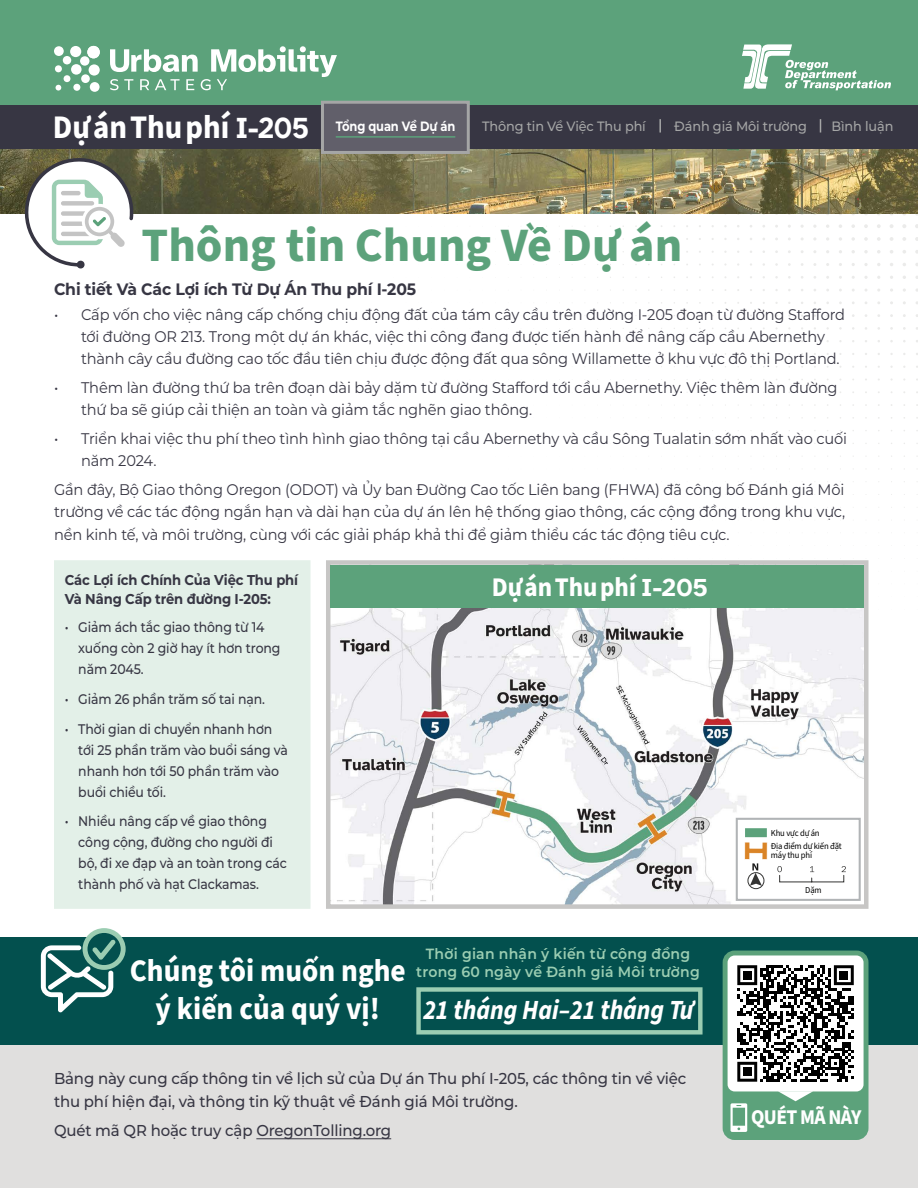
<style>
.page{position:relative;width:918px;height:1188px;background:#fff}
.page>*{position:absolute;margin:0;border:0;box-sizing:border-box;transform-origin:0 0}
.t1{font:700 48px "Source Sans Pro";color:#5ca27b}
.t2{font:700 33px "Source Sans Pro";color:#fff;scale:.93 1}
.t3{font:700 31.5px/37.5px "Source Sans Pro";color:#fff;text-align:center;scale:.93 1}
.t4{font:italic 700 27.75px "Source Sans Pro";color:#fff;scale:.89 1}
.t5{font:700 27px "Source Sans Pro";color:#fff;scale:.93 1}
.t6{font:700 21px "Source Sans Pro";letter-spacing:-.03em;color:#fff;scale:.93 1}
.t7{font:700 16.5px "Montserrat";letter-spacing:-.01em;color:#373643;scale:.95 1}
.Body{font:500 15.75px/22.5px "Montserrat";letter-spacing:-.01em;color:#373643;scale:.95 1}
.Body-2{font:15.3px/22.2px "Montserrat";letter-spacing:-.01em;color:#373643;scale:.95 1}
.t8{font:600 14.85px/18px "Montserrat";letter-spacing:.015em;color:#9bcdb2;text-align:center;scale:.95 1}
.Body__1st_P{font:700 14.25px/19.5px "Montserrat";letter-spacing:-.01em;color:#373643;scale:.92 1}
.t9{font:500 13.8px/21px "Montserrat";letter-spacing:-.01em;color:#373643;scale:.9 1}
.t10{font:500 13.5px "Montserrat";letter-spacing:-.01em;color:#a5a6a6;scale:.95 1}
.t11{font:700 13.5px "Montserrat";letter-spacing:-.01em;color:#fff;scale:.85 1}
.main_text{font:9px/9px "Source Sans Pro";letter-spacing:-.02em;color:#000;scale:.96 1}
.main_text-2{font:9px "Source Sans Pro";letter-spacing:-.02em;color:#000;scale:.95 1}
.s1{font-family:"Atkinson Hyperlegible";font-size:30px}
.s2{font-family:"Atkinson Hyperlegible";font-size:25.35px}
</style>
<div class="page">
<svg style="left:864px;top:224px;width:4px;height:4px"></svg>
<svg style="left:864px;top:237px;width:4px;height:4px"></svg>
<svg style="left:877px;top:224px;width:4px;height:4px"></svg>
<svg style="left:877px;top:237px;width:4px;height:4px"></svg>
<svg style="left:890px;top:224px;width:4px;height:4px"></svg>
<svg style="left:902px;top:224px;width:4px;height:4px"></svg>
<img style="left:0;top:148px;width:918px;height:65px">
<div style="left:0;top:0;width:918px;height:148px;background:#5ca27b"></div>
<div style="left:0;top:105px;width:918px;height:43px;background:#373643"></div>
<svg style="left:54px;top:46px;width:46px;height:46px"></svg>
<svg style="left:110px;top:46px;width:227px;height:44px"></svg>
<svg style="left:319px;top:100px;width:152px;height:55px"></svg>
<hr style="left:336px;top:136px;width:119px;height:2px;background:#5ca27b">
<svg style="left:659px;top:119px;width:2px;height:14px"></svg>
<svg style="left:819px;top:119px;width:3px;height:14px"></svg>
<svg style="left:742px;top:45px;width:12px;height:44px"></svg>
<svg style="left:754px;top:44px;width:38px;height:45px"></svg>
<svg style="left:785px;top:58px;width:18px;height:30px"></svg>
<svg style="left:803px;top:62px;width:26px;height:26px"></svg>
<svg style="left:829px;top:72px;width:24px;height:18px"></svg>
<svg style="left:852px;top:70px;width:17px;height:18px"></svg>
<svg style="left:869px;top:80px;width:22px;height:8px"></svg>
<div style="left:0;top:1045px;width:918px;height:143px;background:#e0dfde"></div>
<div style="left:0;top:937px;width:918px;height:108px;background:#03504e"></div>
<hr style="left:256px;top:1138px;width:135px;height:1px;background:#373643">
<div style="left:728px;top:955px;width:136px;height:180px;background:#5ca27b;border-radius:7px"></div>
<div style="left:723px;top:951px;width:146px;height:189px;border:10px solid #5ca27b;border-radius:7px"></div>
<svg style="left:731px;top:1103px;width:16px;height:29px"></svg>
<div style="left:728px;top:955px;width:136px;height:136px;background:#fff;border-radius:7px"></div>
<svg style="left:754px;top:965px;width:23px;height:117px"></svg>
<svg style="left:777px;top:965px;width:26px;height:117px"></svg>
<svg style="left:803px;top:965px;width:25px;height:117px"></svg>
<svg style="left:737px;top:965px;width:20px;height:51px"></svg>
<svg style="left:828px;top:965px;width:26px;height:117px"></svg>
<svg style="left:737px;top:1022px;width:20px;height:60px"></svg>
<div style="left:743px;top:971px;width:9px;height:8px;background:#000"></div>
<div style="left:840px;top:971px;width:8px;height:8px;background:#000"></div>
<div style="left:743px;top:1067px;width:9px;height:9px;background:#000"></div>
<svg style="left:778px;top:1091px;width:35px;height:10px"></svg>
<svg style="left:19px;top:152px;width:116px;height:117px"></svg>
<div style="left:54px;top:560px;width:256px;height:349px;background:#e3f0e8"></div>
<div style="left:416px;top:987px;width:287px;height:48px;border:4px solid #9bcdb2"></div>
<svg style="left:40px;top:928px;width:86px;height:85px"></svg>
<svg style="left:326px;top:560px;width:543px;height:349px"></svg>
<div style="left:330px;top:565px;width:534px;height:43px;background:#5ca27b"></div>
<div style="left:736px;top:818px;width:125px;height:83px;background:#fff;border:2px solid #b1b4b6"></div>
<svg style="left:777px;top:866px;width:68px;height:17px"></svg>
<svg style="left:842px;top:866px;width:4px;height:6px"></svg>
<svg style="left:810px;top:866px;width:4px;height:6px"></svg>
<div style="left:748px;top:872px;width:16px;height:17px;border:1px solid #343433;border-radius:50%"></div>
<svg style="left:744px;top:842px;width:23px;height:44px"></svg>
<div style="left:745px;top:828px;width:22px;height:9px;background:#5ca27b"></div>
<h2 class="t2" style="left:53px;top:104px;width:277px">Dự án Thu phí <span class="s1">I-2O5</span></h2>
<p class="t11" style="left:336px;top:116px;width:142px">Tổng quan Về Dự án</p>
<p class="t10" style="left:482px;top:117px;width:174px">Thông tin Về Việc Thu phí</p>
<p class="t10" style="left:674px;top:117px;width:141px">Đánh giá Môi trường</p>
<p class="t10" style="left:832px;top:117px;width:67px">Bình luận</p>
<h2 class="t1" style="left:142px;top:212px;width:542px">Thông tin Chung Về Dự án</h2>
<h4 class="t7" style="left:54px;top:277px;width:383px">Chi tiết Và Các Lợi ích Từ Dự Án Thu phí I-205</h4>
<p class="Body-2" style="left:81px;top:303px;width:806px;text-indent:-27px">• Cấp vốn cho việc nâng cấp chống chịu động đất của tám cây cầu trên đường I-205 đoạn từ đường Stafford tới đường OR 213. Trong một dự án khác, việc thi công đang được tiến hành để nâng cấp cầu Abernethy thành cây cầu đường cao tốc đầu tiên chịu được động đất qua sông Willamette ở khu vực đô thị Portland.</p>
<p class="Body-2" style="left:81px;top:376px;width:798px;text-indent:-27px">• Thêm làn đường thứ ba trên đoạn dài bảy dặm từ đường Stafford tới cầu Abernethy. Việc thêm làn đường thứ ba sẽ giúp cải thiện an toàn và giảm tắc nghẽn giao thông.</p>
<p class="Body-2" style="left:81px;top:427px;width:808px;text-indent:-27px">• Triển khai việc thu phí theo tình hình giao thông tại cầu Abernethy và cầu Sông Tualatin sớm nhất vào cuối năm 2024.</p>
<p class="Body-2" style="left:54px;top:478px;width:834px;text-align:justify">Gần đây, Bộ Giao thông Oregon (ODOT) và Ủy ban Đường Cao tốc Liên bang (FHWA) đã công bố Đánh giá Môi trường về các tác động ngắn hạn và dài hạn của dự án lên hệ thống giao thông, các cộng đồng trong khu vực, nền kinh tế, và môi trường, cùng với các giải pháp khả thi để giảm thiểu các tác động tiêu cực.</p>
<p class="Body__1st_P" style="left:65px;top:569px;width:255px">Các Lợi ích Chính Của Việc Thu phí<br>Và Nâng Cấp trên đường I-205:</p>
<p class="t9" style="left:78px;top:616px;width:226px;text-indent:-14px">• Giảm ách tắc giao thông từ 14 xuống còn 2 giờ hay ít hơn trong năm 2045.</p>
<p class="t9" style="left:65px;top:688px;width:224px">• Giảm 26 phần trăm số tai nạn.</p>
<p class="t9" style="left:78px;top:718px;width:235px;text-indent:-14px">• Thời gian di chuyển nhanh hơn tới 25 phần trăm vào buổi sáng và nhanh hơn tới 50 phần trăm vào buổi chiều tối.</p>
<p class="t9" style="left:78px;top:810px;width:233px;text-indent:-14px">• Nhiều nâng cấp về giao thông công cộng, đường cho người đi bộ, đi xe đạp và an toàn trong các thành phố và hạt Clackamas.</p>
<p class="t5" style="left:492px;top:568px;width:234px">Dự án Thu phí <span class="s2">I-2O5</span></p>
<p class="t3" style="left:130px;top:953px;width:298px">Chúng tôi muốn nghe ý kiến của quý vị!</p>
<p class="t8" style="left:416px;top:944px;width:300px">Thời gian nhận ý kiến từ cộng đồng trong 60 ngày về Đánh giá Môi trường</p>
<p class="t4" style="left:423px;top:991px;width:306px">21 tháng Hai–21 tháng Tư</p>
<p class="Body" style="left:54px;top:1067px;width:667px">Bảng này cung cấp thông tin về lịch sử của Dự án Thu phí I-205, các thông tin về việc thu phí hiện đại, và thông tin kỹ thuật về Đánh giá Môi trường.</p>
<p class="Body" style="left:54px;top:1118px;width:356px">Quét mã QR hoặc truy cập OregonTolling.org</p>
<p class="main_text" style="left:771px;top:829px;width:52px">Khu vực dự án</p>
<p class="main_text" style="left:771px;top:842px;width:75px">Địa điểm dự kiến đặt máy thu phí</p>
<p class="main_text-2" style="left:805px;top:884px;width:19px">Dặm</p>
<h2 class="t6" style="left:751px;top:1103px;width:120px">QUÉT MÃ NÀY</h2>
</div>
